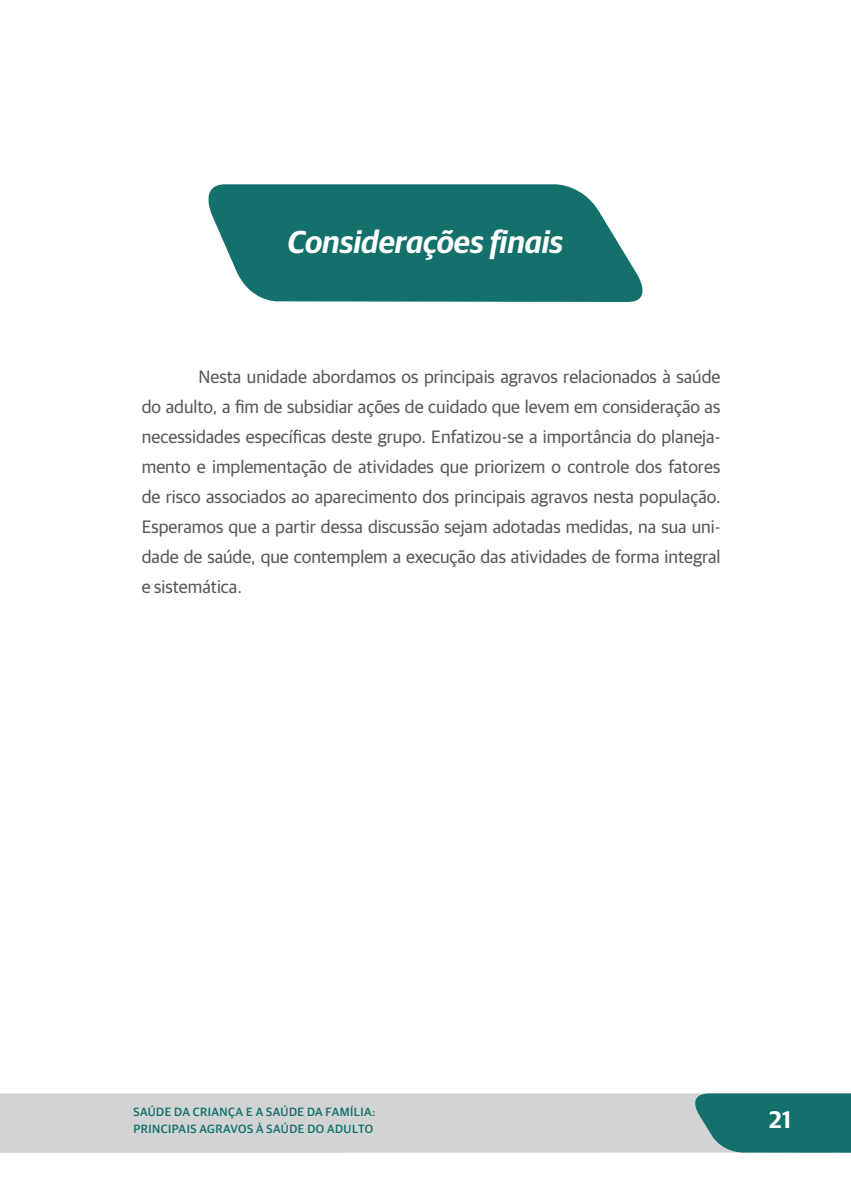
<style>
.page{position:relative;width:851px;height:1191px;background:#fff}
.page>*{position:absolute;margin:0;border:0;box-sizing:border-box;transform-origin:0 0}
.t1{font:italic 600 31.6px "Guardian Sans";color:#fff}
.t2{font:600 24px "Guardian Sans";color:#fff}
.t3{font:18px/30px "Guardian Sans";color:#58595b;text-align:justify}
.t4{font:500 12px/17.6px "Guardian Sans";letter-spacing:.04em;color:#14706a}
</style>
<div class="page">
<div style="left:0;top:1093px;width:685px;height:59px;background:#d1d3d4"></div>
<svg style="left:685px;top:1093px;width:165px;height:60px;background:#2f7e79"></svg>
<svg style="left:208px;top:184px;width:435px;height:118px;background:#2e7f7a"></svg>
<h1 class="t1" style="left:287px;top:218px;width:277px">Considerações finais</h1>
<p class="t3" style="left:142px;top:360px;width:580px;text-indent:57px">Nesta unidade abordamos os principais agravos relacionados à saúde do adulto, a fim de subsidiar ações de cuidado que levem em consideração as necessidades específicas deste grupo. Enfatizou-se a importância do planeja&shy;mento e implementação de atividades que priorizem o controle dos fatores de risco associados ao aparecimento dos principais agravos nesta população.<br>Esperamos que a partir dessa discussão sejam adotadas medidas, na sua uni&shy;dade de saúde, que contemplem a execução das atividades de forma integral e sistemática.</p>
<p class="t4" style="left:133px;top:1101px;width:243px">SAÚDE DA CRIANÇA E A SAÚDE DA FAMÍLIA:<br>PRINCIPAIS AGRAVOS À SAÚDE DO ADULTO</p>
<h2 class="t2" style="left:769px;top:1101px;width:23px">21</h2>
</div>
